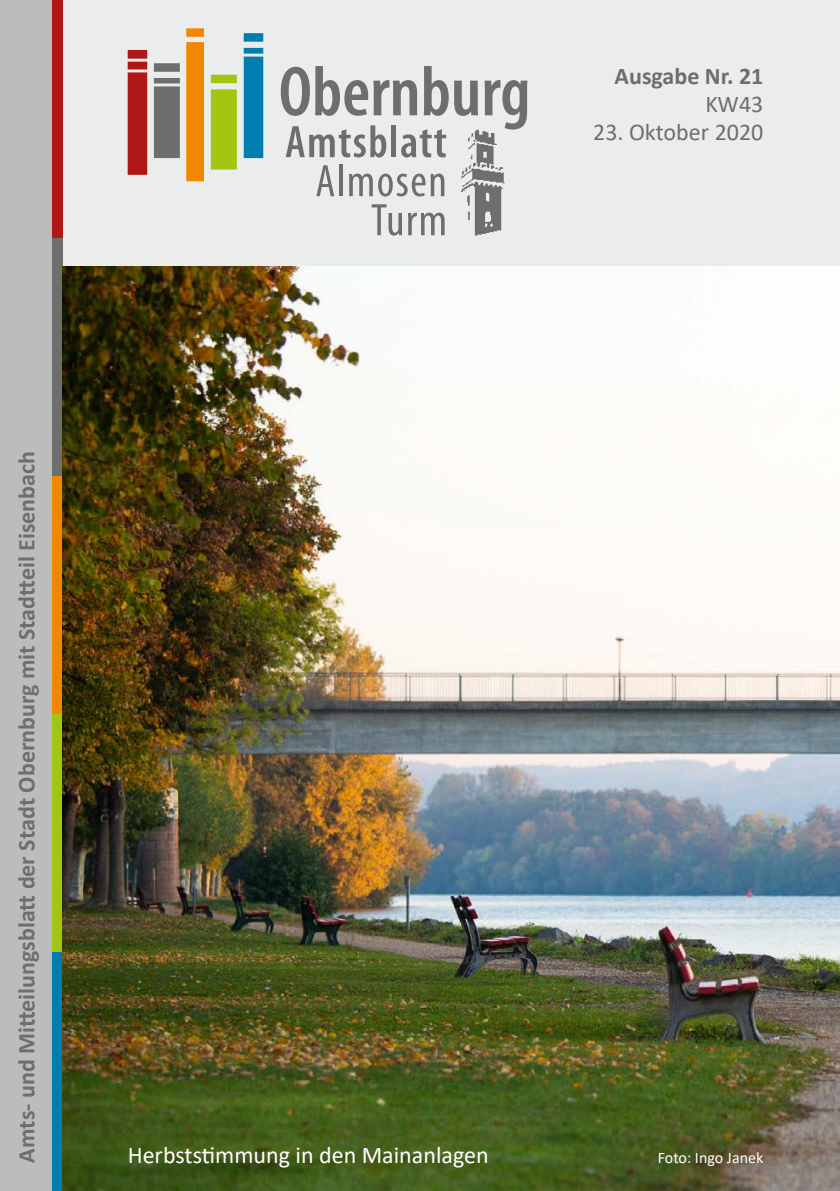
<style>
.page{position:relative;width:840px;height:1191px;background:#fff}
.page>*{position:absolute;margin:0;border:0;box-sizing:border-box;transform-origin:0 0}
.t1{font:700 24px "Calibri";color:#6e6e6e}
.t2{font:24px "Calibri";color:#fff}
.t3{font:24px "Calibri";color:#6e6e6e}
.t4{font:16px "Calibri";color:#fff}
</style>
<div class="page">
<div style="left:62px;top:0;width:777px;height:266px;background:#ebecec"></div>
<svg style="left:243px;top:33px;width:20px;height:9px"></svg>
<svg style="left:186px;top:28px;width:18px;height:153px;background:#f08c0c"></svg>
<svg style="left:243px;top:48px;width:20px;height:110px;background:#0e84b3"></svg>
<svg style="left:154px;top:63px;width:26px;height:9px"></svg>
<svg style="left:211px;top:75px;width:26px;height:8px"></svg>
<div style="left:211px;top:89px;width:26px;height:80px;background:#a2c510"></div>
<svg style="left:154px;top:78px;width:26px;height:80px;background:#737373"></svg>
<svg style="left:128px;top:50px;width:19px;height:125px;background:#b12221"></svg>
<svg style="left:280px;top:66px;width:137px;height:50px"></svg>
<svg style="left:423px;top:66px;width:25px;height:50px"></svg>
<svg style="left:454px;top:81px;width:23px;height:35px"></svg>
<svg style="left:484px;top:80px;width:43px;height:50px"></svg>
<svg style="left:285px;top:125px;width:101px;height:32px"></svg>
<div style="left:391px;top:125px;width:5px;height:32px;background:#6e6e6e"></div>
<svg style="left:401px;top:129px;width:45px;height:28px"></svg>
<svg style="left:316px;top:165px;width:18px;height:31px"></svg>
<hr style="left:339px;top:164px;width:3px;height:32px;background:#6e6e6e">
<svg style="left:349px;top:174px;width:23px;height:22px"></svg>
<svg style="left:378px;top:174px;width:66px;height:22px"></svg>
<svg style="left:371px;top:204px;width:31px;height:32px"></svg>
<svg style="left:408px;top:213px;width:36px;height:22px"></svg>
<img style="left:461px;top:128px;width:46px;height:108px">
<div style="left:51px;top:0;width:11px;height:238px;background:#af1817"></div>
<div style="left:51px;top:238px;width:11px;height:238px;background:#6e6e6e"></div>
<div style="left:51px;top:476px;width:11px;height:238px;background:#f18700"></div>
<div style="left:51px;top:714px;width:11px;height:238px;background:#a2c510"></div>
<div style="left:51px;top:952px;width:11px;height:239px;background:#007eb0"></div>
<div style="left:0;top:0;width:51px;height:1191px;background:#bbbcbc"></div>
<img style="left:62px;top:266px;width:777px;height:925px">
<p class="t1" style="left:614px;top:59px;width:150px">Ausgabe Nr. 21</p>
<p class="t3" style="left:705px;top:88px;width:59px">KW43</p>
<p class="t3" style="left:593px;top:116px;width:171px">23. Oktober 2020</p>
<p class="t1" style="left:10px;top:1162px;width:713px;rotate:-90deg">Amts- und Mitteilungsblatt der Stadt Obernburg mit Stadtteil Eisenbach</p>
<p class="t2" style="left:128px;top:1138px;width:362px">Herbststimmung in den Mainanlagen</p>
<p class="t4" style="left:657px;top:1146px;width:107px">Foto: Ingo Janek</p>
</div>
